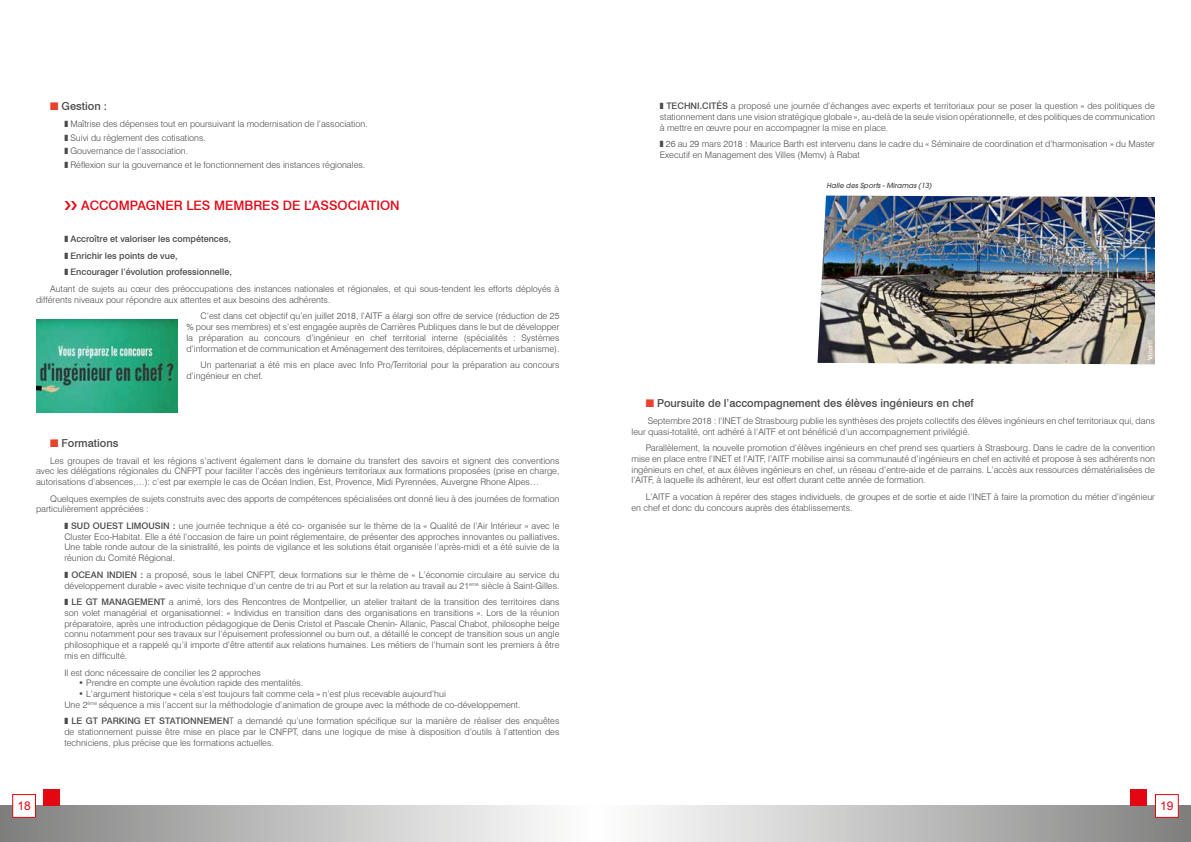
<style>
.page{position:relative;width:1191px;height:842px;background:#fff}
.page>*{position:absolute;margin:0;border:0;box-sizing:border-box;transform-origin:0 0}
.t1{font:500 13px "Swiss 721 BT";color:#e30613}
.t2{font:12px "Arial";color:#e30613}
.t3{font:500 11px "Swiss 721 BT";color:#4a4a49}
.t4{font:300 9px/10.8px "Swiss 721 BT";color:#4a4a49}
.t5{font:500 9px "Swiss 721 BT";color:#4a4a49}
.t6{font:italic 500 7px "Avant Garde";color:#4a4a49}
.t7{font:500 6.5px "Swiss 721 BT";color:#fff}
.s1{color:#e8412c}
.s2{font-weight:500}
</style>
<div class="page">
<img style="left:36px;top:320px;width:142px;height:92px">
<img style="left:817px;top:196px;width:338px;height:168px">
<div style="left:595px;top:806px;width:596px;height:36px;background:linear-gradient(to right,#fff,#818180)"></div>
<div style="left:1155px;top:794px;width:23px;height:24px;background:#fff;border:1px solid #e30613"></div>
<div style="left:1130px;top:789px;width:17px;height:16px;background:#e30613"></div>
<div style="left:0;top:806px;width:595px;height:36px;background:linear-gradient(to right,#808080,#fff)"></div>
<div style="left:12px;top:794px;width:24px;height:24px;background:#fff;border:1px solid #e30613"></div>
<div style="left:43px;top:789px;width:17px;height:16px;background:#e30613"></div>
<p class="t3" style="left:50px;top:100px;width:58px"><span class="s1">■</span> Gestion :</p>
<p class="t4" style="left:64px;top:117px;width:305px;line-height:13.6px">❚ Maîtrise des dépenses tout en poursuivant la modernisation de l’association. ❚ Suivi du règlement des cotisations.<br>❚ Gouvernance de l’association.<br>❚ Réflexion sur la gouvernance et le fonctionnement des instances régionales.</p>
<h1 class="t1" style="left:81px;top:198px;width:320px">ACCOMPAGNER LES MEMBRES DE L’ASSOCIATION</h1>
<p class="t5" style="left:64px;top:234px;width:168px">❚ Accroître et valoriser les compétences,</p>
<p class="t5" style="left:64px;top:250px;width:115px">❚ Enrichir les points de vue,</p>
<p class="t5" style="left:64px;top:267px;width:169px">❚ Encourager l’évolution professionnelle,</p>
<p class="t4" style="left:50px;top:283px;width:511px">Autant de sujets au cœur des préoccupations des instances nationales et régionales, et qui sous-tendent les efforts déployés à</p>
<p class="t4" style="left:201px;top:291px;width:360px;line-height:16.5px;text-indent:-165px">différents niveaux pour répondre aux attentes et aux besoins des adhérents.<br>C’est dans cet objectif qu’en juillet 2018, l’AITF a élargi son offre de service (réduction de 25</p>
<p class="t4" style="left:186px;top:321px;width:374px;text-align:justify">% pour ses membres) et s’est engagée auprès de Carrières Publiques dans le but de développer la préparation au concours d’ingénieur en chef territorial interne (spécialités : Systèmes d’information et de communication et Aménagement des territoires, déplacements et urbanisme).</p>
<p class="t4" style="left:186px;top:359px;width:374px;text-indent:14px">Un partenariat a été mis en place avec Info Pro/Territorial pour la préparation au concours d’ingénieur en chef.</p>
<p class="t3" style="left:50px;top:436px;width:70px"><span class="s1">■</span> Formations</p>
<p class="t4" style="left:36px;top:455px;width:525px;text-align:justify;text-indent:14px">Les groupes de travail et les régions s’activent également dans le domaine du transfert des savoirs et signent des conventions avec les délégations régionales du CNFPT pour faciliter l’accès des ingénieurs territoriaux aux formations proposées (prise en charge, autorisations d’absences,…): c’est par exemple le cas de Océan Indien, Est, Provence, Midi Pyrennées, Auvergne Rhone Alpes…</p>
<p class="t4" style="left:36px;top:493px;width:525px;text-indent:14px">Quelques exemples de sujets construits avec des apports de compétences spécialisées ont donné lieu à des journées de formation particulièrement appréciées :</p>
<p class="t4" style="left:64px;top:520px;width:496px;text-align:justify">❚ <span class="s2">SUD OUEST LIMOUSIN :</span> une journée technique a été co- organisée sur le thème de la « Qualité de l’Air Intérieur » avec le Cluster Eco-Habitat. Elle a été l’occasion de faire un point réglementaire, de présenter des approches innovantes ou palliatives.<br>Une table ronde autour de la sinistralité, les points de vigilance et les solutions était organisée l’après-midi et a été suivie de la réunion du Comité Régional.</p>
<p class="t4" style="left:64px;top:569px;width:496px">❚ <span class="s2">OCEAN INDIEN :</span> a proposé, sous le label CNFPT, deux formations sur le thème de « L’économie circulaire au service du développement durable » avec visite technique d’un centre de tri au Port et sur la relation au travail au 21<sup>eme</sup> siècle à Saint-Gilles.</p>
<p class="t4" style="left:64px;top:596px;width:496px;text-align:justify">❚ <span class="s2">LE GT MANAGEMENT</span> a animé, lors des Rencontres de Montpellier, un atelier traitant de la transition des territoires dans son volet managérial et organisationnel: « Individus en transition dans des organisations en transitions ». Lors de la réunion préparatoire, après une introduction pédagogique de Denis Cristol et Pascale Chenin- Allanic, Pascal Chabot, philosophe belge connu notamment pour ses travaux sur l’épuisement professionnel ou burn out, a détaillé le concept de transition sous un angle philosophique et a rappelé qu’il importe d’être attentif aux relations humaines. Les métiers de l’humain sont les premiers à être mis en difficulté.</p>
<p class="t4" style="left:64px;top:667px;width:198px">Il est donc nécessaire de concilier les 2 approches</p>
<p class="t4" style="left:79px;top:678px;width:226px">• Prendre en compte une évolution rapide des mentalités.</p>
<p class="t4" style="left:64px;top:688px;width:457px;text-indent:14px">• L’argument historique « cela s’est toujours fait comme cela » n’est plus recevable aujourd’hui<br>Une 2<sup>ème</sup> séquence a mis l’accent sur la méthodologie d’animation de groupe avec la méthode de co-développement.</p>
<p class="t4" style="left:64px;top:716px;width:496px;text-align:justify">❚ <span class="s2">LE GT PARKING ET STATIONNEMEN</span>T a demandé qu’une formation spécifique sur la manière de réaliser des enquêtes de stationnement puisse être mise en place par le CNFPT, dans une logique de mise à disposition d’outils à l’attention des techniciens, plus précise que les formations actuelles.</p>
<p class="t4" style="left:660px;top:100px;width:496px;text-align:justify">❚ <span class="s2">TECHNI.CITÉS</span> a proposé une journée d’échanges avec experts et territoriaux pour se poser la question « des politiques de stationnement dans une vision stratégique globale », au-delà de la seule vision opérationnelle, et des politiques de communication à mettre en œuvre pour en accompagner la mise en place.</p>
<p class="t4" style="left:660px;top:138px;width:496px">❚ 26 au 29 mars 2018 : Maurice Barth est intervenu dans le cadre du « Séminaire de coordination et d’harmonisation » du Master<br>Executif en Management des Villes (Memv) à Rabat</p>
<p class="t6" style="left:826px;top:182px;width:107px">Halle des Sports - Miramas (13)</p>
<p class="t7" style="left:1146px;top:360px;width:21px;rotate:-90deg">Vinci©</p>
<p class="t3" style="left:645px;top:397px;width:330px"><span class="s1">■</span> Poursuite de l’accompagnement des élèves ingénieurs en chef</p>
<p class="t4" style="left:631px;top:415px;width:525px;text-indent:16px">Septembre 2018 : l’INET de Strasbourg publie les synthèses des projets collectifs des élèves ingénieurs en chef territoriaux qui, dans leur quasi-totalité, ont adhéré à l’AITF et ont bénéficié d’un accompagnement privilégié.</p>
<p class="t4" style="left:631px;top:442px;width:525px;text-align:justify;text-indent:14px">Parallèlement, la nouvelle promotion d’élèves ingénieurs en chef prend ses quartiers à Strasbourg. Dans le cadre de la convention mise en place entre l’INET et l’AITF, l’AITF mobilise ainsi sa communauté d’ingénieurs en chef en activité et propose à ses adhérents non ingénieurs en chef, et aux élèves ingénieurs en chef, un réseau d’entre-aide et de parrains. L’accès aux ressources dématérialisées de l’AITF, à laquelle ils adhèrent, leur est offert durant cette année de formation.</p>
<p class="t4" style="left:631px;top:491px;width:525px;text-indent:14px">L’AITF a vocation à repérer des stages individuels, de groupes et de sortie et aide l’INET à faire la promotion du métier d’ingénieur en chef et donc du concours auprès des établissements.</p>
<h2 class="t2" style="left:17px;top:798px;width:15px">18</h2>
<h2 class="t2" style="left:1160px;top:798px;width:15px">19</h2>
</div>
